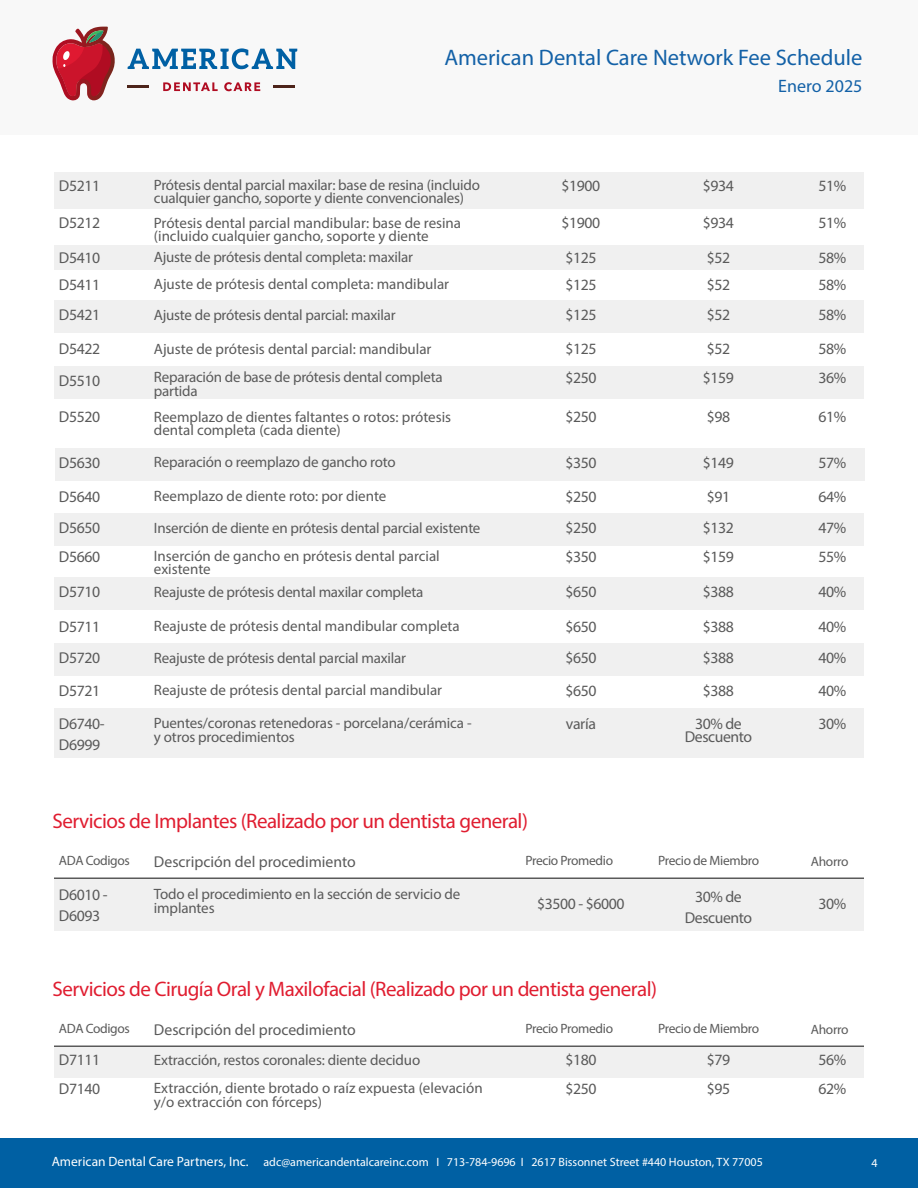
<style>
.page{position:relative;width:918px;height:1188px;background:#fff}
.page>*{position:absolute;margin:0;border:0;box-sizing:border-box;transform-origin:0 0}
.t1{font:22.5px "Myriad Pro";color:#1361a7}
.t2{font:21px "Myriad Pro";letter-spacing:-.025em;color:#e01d30}
.t3{font:18px "Myriad Pro";color:#1361a7}
.t4{font:15.75px/21px "Myriad Pro";letter-spacing:-.025em;color:#5a5a5a}
.t5{font:15.75px "Myriad Pro";color:#5a5a5a}
.t6{font:15px/13.5px "Myriad Pro";letter-spacing:-.01em;color:#5a5a5a}
.t7{font:13.5px "Myriad Pro";letter-spacing:-.025em;color:#5a5a5a}
.t8{font:12px "Myriad Pro";color:#fff}
.s1{font-size:13.5px}
</style>
<div class="page">
<div style="left:0;top:0;width:918px;height:135px;background:#f8f8f8"></div>
<svg style="left:52px;top:27px;width:63px;height:74px"></svg>
<svg style="left:163px;top:82px;width:55px;height:9px"></svg>
<svg style="left:224px;top:82px;width:36px;height:9px"></svg>
<hr style="left:128px;top:85px;width:21px;height:3px;background:#4d241a">
<hr style="left:274px;top:85px;width:21px;height:3px;background:#4d241a">
<svg style="left:128px;top:48px;width:169px;height:21px"></svg>
<div style="left:0;top:1139px;width:918px;height:49px;background:#0060a3"></div>
<div style="left:55px;top:300px;width:809px;height:33px;background:#f0f0f0"></div>
<div style="left:55px;top:366px;width:809px;height:33px;background:#f0f0f0"></div>
<div style="left:56px;top:448px;width:809px;height:33px;background:#f0f0f0"></div>
<div style="left:54px;top:513px;width:809px;height:33px;background:#f0f0f0"></div>
<div style="left:55px;top:577px;width:809px;height:33px;background:#f0f0f0"></div>
<div style="left:54px;top:643px;width:809px;height:33px;background:#f0f0f0"></div>
<div style="left:55px;top:1046px;width:809px;height:32px;background:#f0f0f0"></div>
<hr style="left:54px;top:1046px;width:810px;height:1px;background:#5a5a5a">
<div style="left:55px;top:878px;width:809px;height:53px;background:#f0f0f0"></div>
<hr style="left:54px;top:878px;width:810px;height:1px;background:#5a5a5a">
<div style="left:54px;top:172px;width:809px;height:37px;background:#f0f0f0"></div>
<div style="left:54px;top:245px;width:809px;height:25px;background:#f0f0f0"></div>
<div style="left:55px;top:708px;width:809px;height:50px;background:#f0f0f0"></div>
<p class="t1" style="left:444px;top:44px;width:420px">American Dental Care Network Fee Schedule</p>
<p class="t3" style="left:778px;top:75px;width:86px">Enero 2025</p>
<p class="t4" style="left:59px;top:175px;width:43px">D5211</p>
<p class="t6" style="left:154px;top:178px;width:328px">Prótesis dental parcial maxilar: base de resina (incluido cualquier gancho, soporte y diente convencionales)</p>
<p class="t4" style="left:562px;top:175px;width:40px">$1900</p>
<p class="t4" style="left:703px;top:175px;width:33px">$934</p>
<p class="t4" style="left:818px;top:175px;width:29px">51%</p>
<p class="t4" style="left:59px;top:212px;width:43px">D5212</p>
<p class="t6" style="left:154px;top:216px;width:309px">Prótesis dental parcial mandibular: base de resina (incluido cualquier gancho, soporte y diente</p>
<p class="t4" style="left:562px;top:212px;width:40px">$1900</p>
<p class="t4" style="left:703px;top:212px;width:33px">$934</p>
<p class="t4" style="left:818px;top:212px;width:29px">51%</p>
<p class="t4" style="left:59px;top:247px;width:43px">D5410</p>
<p class="t6" style="left:154px;top:250px;width:261px">Ajuste de prótesis dental completa: maxilar</p>
<p class="t4" style="left:565px;top:247px;width:33px">$125</p>
<p class="t4" style="left:707px;top:247px;width:25px">$52</p>
<p class="t4" style="left:818px;top:247px;width:29px">58%</p>
<p class="t4" style="left:59px;top:274px;width:43px">D5411</p>
<p class="t6" style="left:154px;top:277px;width:297px">Ajuste de prótesis dental completa: mandibular</p>
<p class="t4" style="left:565px;top:274px;width:33px">$125</p>
<p class="t4" style="left:707px;top:274px;width:25px">$52</p>
<p class="t4" style="left:818px;top:274px;width:29px">58%</p>
<p class="t4" style="left:59px;top:304px;width:43px">D5421</p>
<p class="t6" style="left:154px;top:308px;width:243px">Ajuste de prótesis dental parcial: maxilar</p>
<p class="t4" style="left:565px;top:304px;width:33px">$125</p>
<p class="t4" style="left:707px;top:304px;width:25px">$52</p>
<p class="t4" style="left:818px;top:304px;width:29px">58%</p>
<p class="t4" style="left:59px;top:338px;width:43px">D5422</p>
<p class="t6" style="left:154px;top:342px;width:279px">Ajuste de prótesis dental parcial: mandibular</p>
<p class="t4" style="left:565px;top:338px;width:33px">$125</p>
<p class="t4" style="left:707px;top:338px;width:25px">$52</p>
<p class="t4" style="left:818px;top:338px;width:29px">58%</p>
<p class="t4" style="left:59px;top:370px;width:43px">D5510</p>
<p class="t6" style="left:154px;top:370px;width:290px">Reparación de base de prótesis dental completa partida</p>
<p class="t4" style="left:565px;top:367px;width:33px">$250</p>
<p class="t4" style="left:703px;top:367px;width:33px">$159</p>
<p class="t4" style="left:818px;top:367px;width:29px">36%</p>
<p class="t4" style="left:59px;top:406px;width:43px">D5520</p>
<p class="t6" style="left:154px;top:410px;width:299px">Reemplazo de dientes faltantes o rotos: prótesis dental completa (cada diente)</p>
<p class="t4" style="left:565px;top:406px;width:33px">$250</p>
<p class="t4" style="left:707px;top:406px;width:25px">$98</p>
<p class="t4" style="left:818px;top:406px;width:29px">61%</p>
<p class="t4" style="left:59px;top:452px;width:43px">D5630</p>
<p class="t6" style="left:154px;top:455px;width:243px">Reparación o reemplazo de gancho roto</p>
<p class="t4" style="left:565px;top:452px;width:33px">$350</p>
<p class="t4" style="left:703px;top:452px;width:33px">$149</p>
<p class="t4" style="left:818px;top:452px;width:29px">57%</p>
<p class="t4" style="left:59px;top:486px;width:43px">D5640</p>
<p class="t6" style="left:154px;top:489px;width:234px">Reemplazo de diente roto: por diente</p>
<p class="t4" style="left:565px;top:486px;width:33px">$250</p>
<p class="t4" style="left:707px;top:486px;width:25px">$91</p>
<p class="t4" style="left:818px;top:486px;width:29px">64%</p>
<p class="t4" style="left:59px;top:517px;width:43px">D5650</p>
<p class="t6" style="left:154px;top:521px;width:328px">Inserción de diente en prótesis dental parcial existente</p>
<p class="t4" style="left:565px;top:517px;width:33px">$250</p>
<p class="t4" style="left:703px;top:517px;width:33px">$132</p>
<p class="t4" style="left:818px;top:517px;width:29px">47%</p>
<p class="t4" style="left:59px;top:545px;width:43px">D5660</p>
<p class="t6" style="left:154px;top:549px;width:287px">Inserción de gancho en prótesis dental parcial existente</p>
<p class="t4" style="left:565px;top:545px;width:33px">$350</p>
<p class="t4" style="left:703px;top:545px;width:33px">$159</p>
<p class="t4" style="left:818px;top:545px;width:29px">55%</p>
<p class="t4" style="left:59px;top:581px;width:43px">D5710</p>
<p class="t6" style="left:154px;top:585px;width:271px">Reajuste de prótesis dental maxilar completa</p>
<p class="t4" style="left:565px;top:581px;width:33px">$650</p>
<p class="t4" style="left:703px;top:581px;width:33px">$388</p>
<p class="t4" style="left:818px;top:581px;width:29px">40%</p>
<p class="t4" style="left:59px;top:616px;width:43px">D5711</p>
<p class="t6" style="left:154px;top:619px;width:307px">Reajuste de prótesis dental mandibular completa</p>
<p class="t4" style="left:565px;top:616px;width:33px">$650</p>
<p class="t4" style="left:703px;top:616px;width:33px">$388</p>
<p class="t4" style="left:818px;top:616px;width:29px">40%</p>
<p class="t4" style="left:59px;top:647px;width:43px">D5720</p>
<p class="t6" style="left:154px;top:651px;width:254px">Reajuste de prótesis dental parcial maxilar</p>
<p class="t4" style="left:565px;top:647px;width:33px">$650</p>
<p class="t4" style="left:703px;top:647px;width:33px">$388</p>
<p class="t4" style="left:818px;top:647px;width:29px">40%</p>
<p class="t4" style="left:59px;top:680px;width:43px">D5721</p>
<p class="t6" style="left:154px;top:683px;width:290px">Reajuste de prótesis dental parcial mandibular</p>
<p class="t4" style="left:565px;top:680px;width:33px">$650</p>
<p class="t4" style="left:703px;top:680px;width:33px">$388</p>
<p class="t4" style="left:818px;top:680px;width:29px">40%</p>
<p class="t4" style="left:59px;top:713px;width:47px">D6740-<br>D6999</p>
<p class="t6" style="left:154px;top:716px;width:319px">Puentes/coronas retenedoras - porcelana/cerámica - y otros procedimientos</p>
<p class="t4" style="left:566px;top:713px;width:32px">varía</p>
<p class="t4" style="left:685px;top:716px;width:69px;line-height:13.5px;text-align:center">30% de<br>Descuento</p>
<p class="t4" style="left:818px;top:713px;width:29px">30%</p>
<p class="t2" style="left:52px;top:808px;width:477px">Servicios de Implantes (Realizado por un dentista general)</p>
<p class="t7" style="left:59px;top:852px;width:72px">ADA Codigos</p>
<p class="t5" style="left:154px;top:852px;width:204px">Descripción del procedimiento</p>
<p class="t7" style="left:525px;top:852px;width:89px">Precio Promedio</p>
<p class="t7" style="left:658px;top:852px;width:102px">Precio de Miembro</p>
<p class="t7" style="left:811px;top:853px;width:39px">Ahorro</p>
<p class="t4" style="left:59px;top:884px;width:50px">D6010 -<br>D6093</p>
<p class="t6" style="left:154px;top:887px;width:308px">Todo el procedimiento en la sección de servicio de implantes</p>
<p class="t4" style="left:537px;top:893px;width:89px">$3500 - $6000</p>
<p class="t4" style="left:685px;top:886px;width:69px;text-align:center">30% de<br>Descuento</p>
<p class="t4" style="left:818px;top:893px;width:29px">30%</p>
<p class="t2" style="left:52px;top:976px;width:606px">Servicios de Cirugía Oral y Maxilofacial (Realizado por un dentista general)</p>
<p class="t7" style="left:59px;top:1020px;width:72px">ADA Codigos</p>
<p class="t5" style="left:154px;top:1020px;width:204px">Descripción del procedimiento</p>
<p class="t7" style="left:525px;top:1020px;width:89px">Precio Promedio</p>
<p class="t7" style="left:658px;top:1020px;width:102px">Precio de Miembro</p>
<p class="t7" style="left:811px;top:1021px;width:39px">Ahorro</p>
<p class="t4" style="left:59px;top:1049px;width:43px">D7111</p>
<p class="t6" style="left:154px;top:1053px;width:268px">Extracción, restos coronales: diente deciduo</p>
<p class="t4" style="left:565px;top:1049px;width:33px">$180</p>
<p class="t4" style="left:707px;top:1049px;width:25px">$79</p>
<p class="t4" style="left:818px;top:1049px;width:29px">56%</p>
<p class="t4" style="left:59px;top:1078px;width:43px">D7140</p>
<p class="t6" style="left:154px;top:1081px;width:330px">Extracción, diente brotado o raíz expuesta (elevación y/o extracción con fórceps)</p>
<p class="t4" style="left:565px;top:1078px;width:33px">$250</p>
<p class="t4" style="left:707px;top:1078px;width:25px">$95</p>
<p class="t4" style="left:818px;top:1078px;width:29px">62%</p>
<p class="t8" style="left:52px;top:1155px;width:713px"><span class="s1">American Dental Care Partners, Inc.</span> adc@americandentalcareinc.com I 713-784-9696 I 2617 Bissonnet Street #440 Houston, TX 77005</p>
<p class="t8" style="left:872px;top:1155px;width:8px">4</p>
</div>
